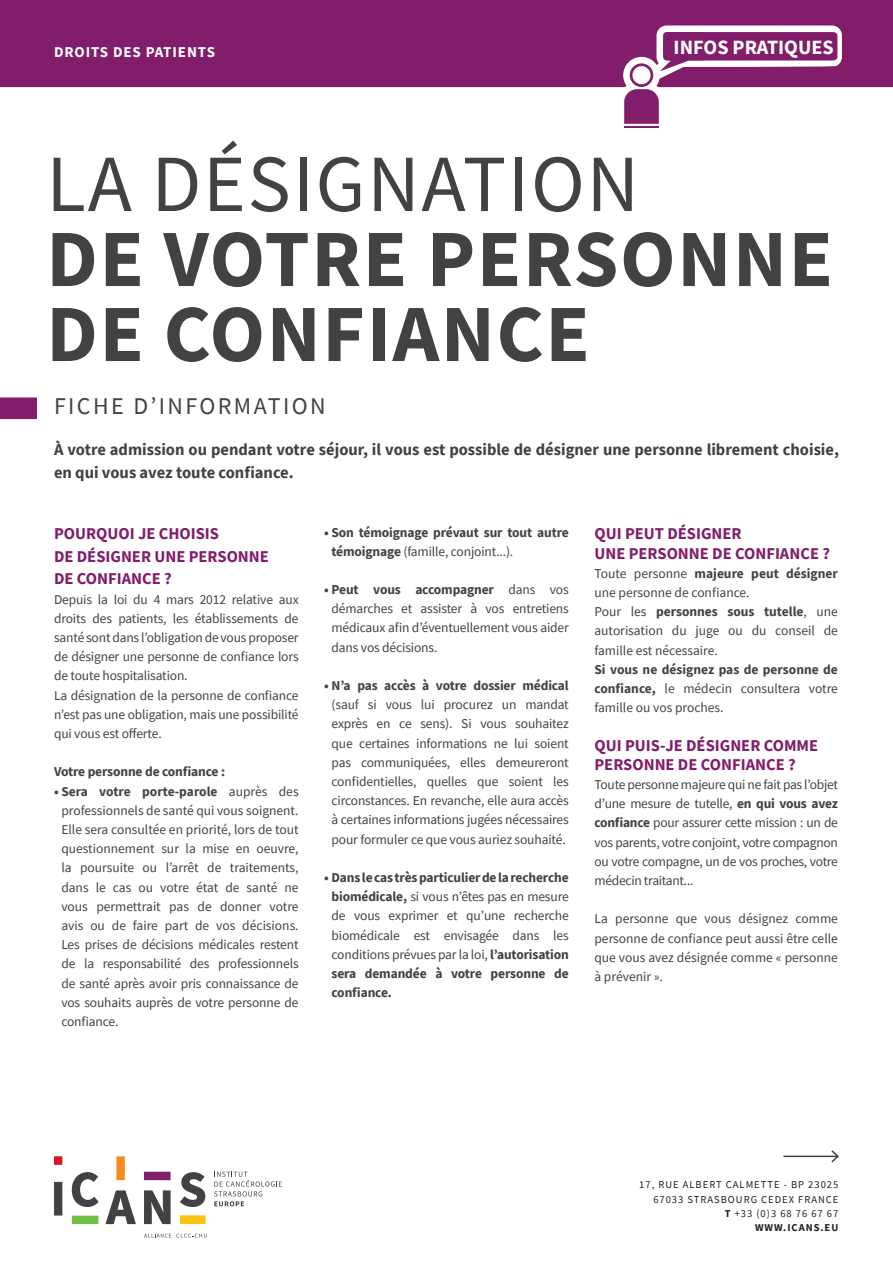
<style>
.page{position:relative;width:893px;height:1263px;background:#fff}
.page>*{position:absolute;margin:0;border:0;box-sizing:border-box;transform-origin:0 0}
.t1{font:700 81.3px/75px "Source Sans Pro";letter-spacing:.02em;color:#414243}
.t2{font:81.3px "Source Sans Pro";letter-spacing:.02em;color:#414243}
.t3{font:24px "Source Sans Pro";letter-spacing:.1em;color:#414243}
.t4{font:700 20.25px "Source Sans Pro";color:#fff}
.t5{font:700 16.5px/22.8px "Source Sans Pro";color:#811d6b}
.t6{font:700 16.5px/22.8px "Source Sans Pro";color:#414243}
.t7{font:700 15px "Source Sans Pro";letter-spacing:.06em;color:#fff}
.t8{font:13.5px/19.2px "Source Sans Pro";letter-spacing:-.01em;color:#414243;text-align:justify}
.t9{font:700 13.5px/19.2px "Source Sans Pro";letter-spacing:-.01em;color:#414243}
.t10{font:10.5px/14.4px "Source Sans Pro";letter-spacing:.095em;color:#231f20;text-align:right}
.s1{font-weight:700}
.s2{font-weight:400}
</style>
<div class="page">
<div style="left:0;top:0;width:893px;height:87px;background:#811d6b"></div>
<svg style="left:0;top:397px;width:37px;height:22px"></svg>
<hr style="left:783px;top:1155px;width:55px;height:2px;background:#414243">
<svg style="left:830px;top:1150px;width:9px;height:13px"></svg>
<svg style="left:180px;top:1172px;width:25px;height:35px"></svg>
<svg style="left:144px;top:1190px;width:27px;height:34px"></svg>
<svg style="left:106px;top:1190px;width:30px;height:34px"></svg>
<svg style="left:72px;top:1172px;width:27px;height:35px"></svg>
<div style="left:54px;top:1182px;width:8px;height:33px;background:#414243"></div>
<div style="left:54px;top:1156px;width:8px;height:9px;background:#d7171f"></div>
<div style="left:72px;top:1215px;width:26px;height:9px;background:#71bf44"></div>
<div style="left:116px;top:1156px;width:9px;height:24px;background:#f68b1f"></div>
<div style="left:144px;top:1172px;width:27px;height:8px;background:#811d6b"></div>
<div style="left:180px;top:1215px;width:25px;height:9px;background:#fec210"></div>
<svg style="left:144px;top:1233px;width:63px;height:4px"></svg>
<svg style="left:214px;top:1171px;width:68px;height:35px"></svg>
<svg style="left:618px;top:26px;width:224px;height:102px"></svg>
<p class="t7" style="left:54px;top:42px;width:163px">DROITS DES PATIENTS</p>
<h3 class="t4" style="left:674px;top:33px;width:162px">INFOS PRATIQUES</h3>
<h1 class="t2" style="left:46px;top:132px;width:594px">LA DÉSIGNATION</h1>
<h1 class="t1" style="left:46px;top:220px;width:788px">DE VOTRE PERSONNE<br>DE CONFIANCE</h1>
<h2 class="t3" style="left:54px;top:390px;width:273px">FICHE D’INFORMATION</h2>
<p class="t6" style="left:54px;top:438px;width:786px">À votre admission ou pendant votre séjour, il vous est possible de désigner une personne librement choisie, en qui vous avez toute confiance.</p>
<p class="t5" style="left:54px;top:522px;width:216px">POURQUOI JE CHOISIS<br>DE DÉSIGNER UNE PERSONNE<br>DE CONFIANCE ?</p>
<p class="t8" style="left:54px;top:589px;width:246px;text-align:left">Depuis la loi du 4 mars 2012 relative aux droits des patients, les établissements de santé sont dans l’obligation de vous proposer de désigner une personne de confiance lors de toute hospitalisation.<br>La désignation de la personne de confiance n’est pas une obligation, mais une possibilité qui vous est offerte.</p>
<p class="t9" style="left:54px;top:762px;width:173px">Votre personne de confiance :</p>
<p class="t8" style="left:61px;top:781px;width:239px;text-indent:-7px"><span class="s1">• Sera votre porte-parole</span> auprès des professionnels de santé qui vous soignent.<br>Elle sera consultée en priorité, lors de tout questionnement sur la mise en oeuvre, la poursuite ou l’arrêt de traitements, dans le cas ou votre état de santé ne vous permettrait pas de donner votre avis ou de faire part de vos décisions.<br>Les prises de décisions médicales restent de la responsabilité des professionnels de santé après avoir pris connaissance de vos souhaits auprès de votre personne de confiance.</p>
<p class="t9" style="left:332px;top:522px;width:239px;text-indent:-7px">• Son témoignage prévaut sur tout autre témoignage <span class="s2">(famille, conjoint...).</span></p>
<p class="t8" style="left:332px;top:580px;width:239px;text-indent:-7px"><span class="s1">• Peut vous accompagner</span> dans vos démarches et assister à vos entretiens médicaux afin d’éventuellement vous aider dans vos décisions.</p>
<p class="t9" style="left:324px;top:676px;width:246px">• N’a pas accès à votre dossier médical</p>
<p class="t8" style="left:332px;top:695px;width:239px">(sauf si vous lui procurez un mandat exprès en ce sens). Si vous souhaitez que certaines informations ne lui soient pas communiquées, elles demeureront confidentielles, quelles que soient les circonstances. En revanche, elle aura accès à certaines informations jugées nécessaires pour formuler ce que vous auriez souhaité.</p>
<p class="t8" style="left:332px;top:868px;width:239px;text-indent:-7px"><span class="s1">• Dans le cas très particulier de la recherche biomédicale,</span> si vous n’êtes pas en mesure de vous exprimer et qu’une recherche biomédicale est envisagée dans les conditions prévues par la loi, <span class="s1">l’autorisation sera demandée à votre personne de confiance.</span></p>
<p class="t5" style="left:594px;top:523px;width:237px;line-height:19.8px">QUI PEUT DÉSIGNER<br>UNE PERSONNE DE CONFIANCE ?</p>
<p class="t8" style="left:594px;top:564px;width:245px;text-align:left">Toute personne <span class="s1">majeure peut désigner </span>une personne de confiance.<br>Pour les <span class="s1">personnes sous tutelle</span>, une autorisation du juge ou du conseil de famille est nécessaire.</p>
<p class="t8" style="left:594px;top:660px;width:245px"><span class="s1">Si vous ne désignez pas de personne de confiance,</span> le médecin consultera votre famille ou vos proches.</p>
<p class="t5" style="left:594px;top:735px;width:225px;line-height:19.2px">QUI PUIS-JE DÉSIGNER COMME<br>PERSONNE DE CONFIANCE ?</p>
<p class="t8" style="left:594px;top:775px;width:245px">Toute personne majeure qui ne fait pas l’objet d’une mesure de tutelle, <span class="s1">en qui vous avez confiance</span> pour assurer cette mission : un de vos parents, votre conjoint, votre compagnon ou votre compagne, un de vos proches, votre médecin traitant...</p>
<p class="t8" style="left:594px;top:909px;width:245px">La personne que vous désignez comme personne de confiance peut aussi être celle que vous avez désignée comme « personne à prévenir ».</p>
<p class="t10" style="left:639px;top:1177px;width:201px">17, RUE ALBERT CALMETTE - BP 23025<br>67033 STRASBOURG CEDEX FRANCE<br><span class="s1">T</span> +33 (0)3 68 76 67 67<br><span class="s1">WWW.ICANS.EU</span></p>
</div>
